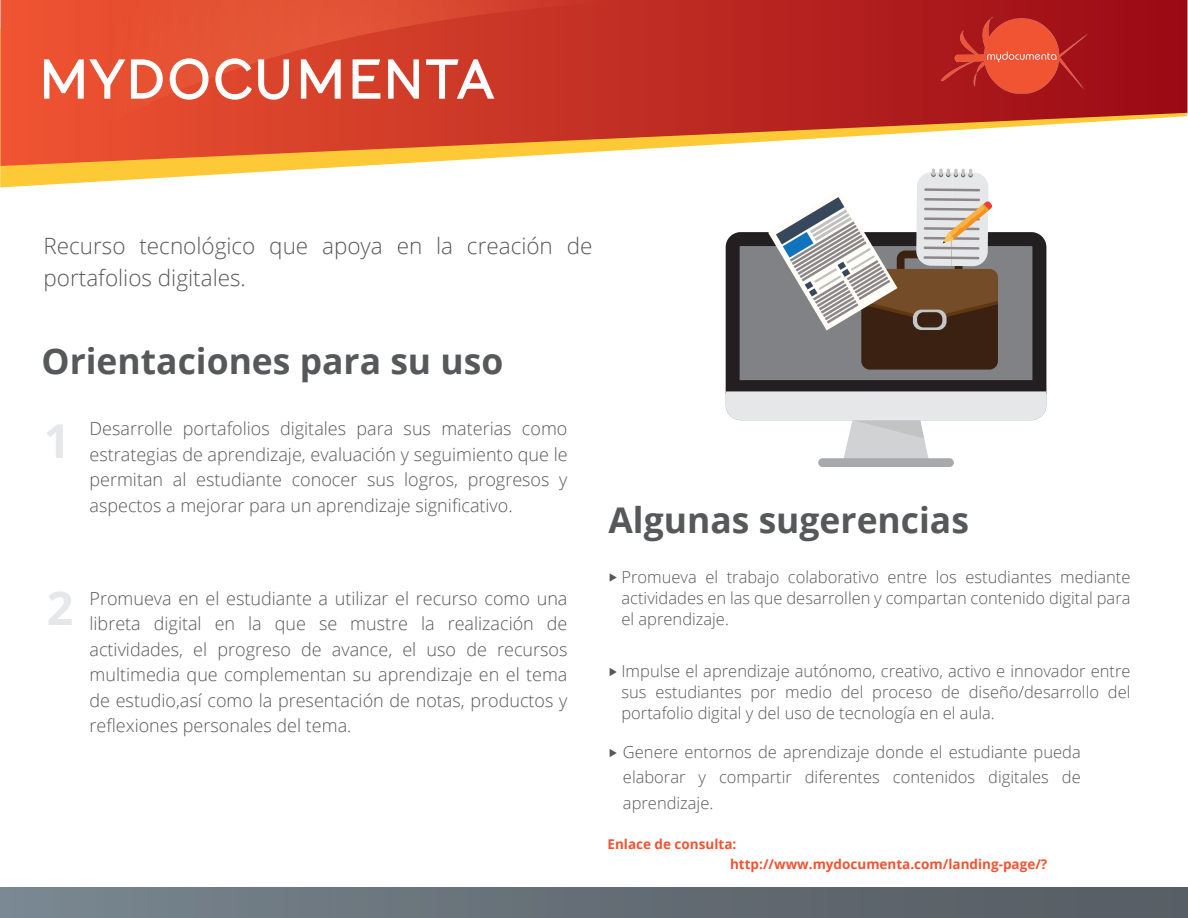
<style>
.page{position:relative;width:1188px;height:918px;background:#fff}
.page>*{position:absolute;margin:0;border:0;box-sizing:border-box;transform-origin:0 0}
.t1{font:700 46.65px "Open Sans";color:#e6e7e9}
.t2{font:700 35.4px "Open Sans";color:#57585a}
.t3{font:300 22.5px/31.5px "Open Sans";color:#57585a}
.t4{font:300 18px/25.5px "Open Sans";color:#57585a;text-align:justify}
.t5{font:300 16.5px/21px "Open Sans";color:#57585a;text-align:justify}
.t6{font:700 13.5px "Open Sans";color:#f05432}
</style>
<div class="page">
<svg style="left:726px;top:232px;width:320px;height:159px;fill:#808285"></svg>
<div style="left:818px;top:458px;width:136px;height:9px;background:#a8a9ad;border-radius:4px"></div>
<svg style="left:726px;top:391px;width:320px;height:68px"></svg>
<svg style="left:1px;top:0;width:1187px;height:166px"></svg>
<svg style="left:2px;top:0;width:730px;height:188px"></svg>
<div style="left:0;top:887px;width:1188px;height:31px;background:linear-gradient(to right,#78868f,#545a60)"></div>
<svg style="left:42px;top:56px;width:249px;height:46px"></svg>
<svg style="left:299px;top:57px;width:44px;height:44px"></svg>
<svg style="left:350px;top:57px;width:148px;height:45px"></svg>
<svg style="left:610px;top:573px;width:7px;height:9px"></svg>
<svg style="left:610px;top:668px;width:7px;height:8px"></svg>
<svg style="left:610px;top:749px;width:7px;height:8px"></svg>
<img style="left:938px;top:15px;width:155px;height:82px">
<svg style="left:768px;top:168px;width:230px;height:202px"></svg>
<svg style="left:983px;top:204px;width:6px;height:7px"></svg>
<svg style="left:982px;top:205px;width:6px;height:7px"></svg>
<p class="t3" style="left:44px;top:230px;width:550px">Recurso tecnológico que apoya en la creación de portafolios digitales.</p>
<h2 class="t2" style="left:42px;top:336px;width:463px">Orientaciones para su uso</h2>
<h1 class="t1" style="left:44px;top:408px;width:28px">1</h1>
<p class="t4" style="left:90px;top:415px;width:480px">Desarrolle portafolios digitales para sus materias como estrategias de aprendizaje, evaluación y seguimiento que le permitan al estudiante conocer sus logros, progresos y aspectos a mejorar para un aprendizaje significativo.</p>
<h1 class="t1" style="left:47px;top:575px;width:28px">2</h1>
<p class="t4" style="left:90px;top:585px;width:480px">Promueva en el estudiante a utilizar el recurso como una libreta digital en la que se mustre la realización de actividades, el progreso de avance, el uso de recursos multimedia que complementan su aprendizaje en el tema de estudio,así como la presentación de notas, productos y reflexiones personales del tema.</p>
<h2 class="t2" style="left:609px;top:495px;width:362px">Algunas sugerencias</h2>
<p class="t5" style="left:621px;top:566px;width:511px">Promueva el trabajo colaborativo entre los estudiantes mediante actividades en las que desarrollen y compartan contenido digital para el aprendizaje.</p>
<p class="t5" style="left:621px;top:660px;width:511px">Impulse el aprendizaje autónomo, creativo, activo e innovador entre sus estudiantes por medio del proceso de diseño/desarrollo del portafolio digital y del uso de tecnología en el aula.</p>
<p class="t5" style="left:623px;top:738px;width:459px;line-height:25.5px">Genere entornos de aprendizaje donde el estudiante pueda elaborar y compartir diferentes contenidos digitales de aprendizaje.</p>
<p class="t6" style="left:607px;top:835px;width:130px">Enlace de consulta:</p>
<p class="t6" style="left:730px;top:854px;width:319px">http://www.mydocumenta.com/landing-page/?</p>
</div>
